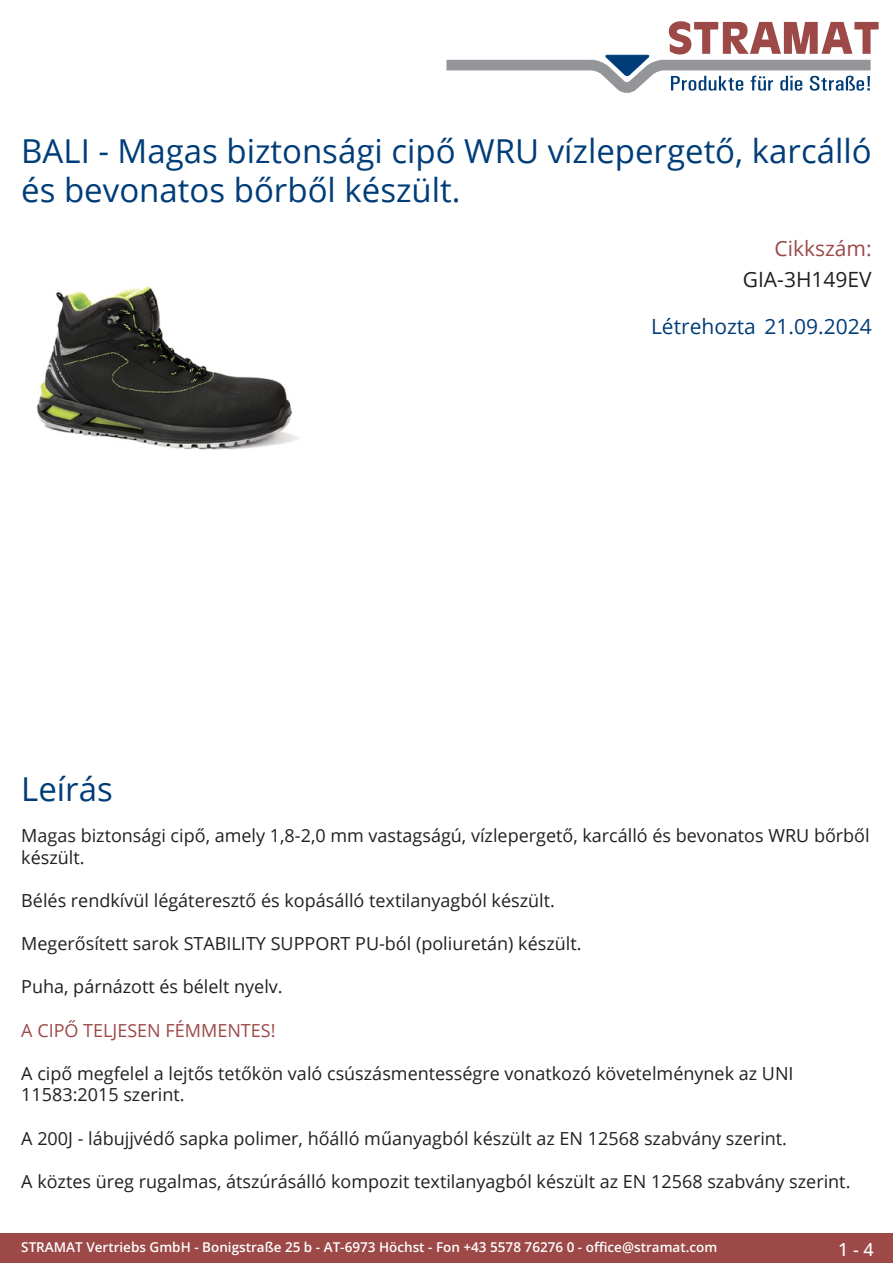
<style>
.page{position:relative;width:893px;height:1263px;background:#fff}
.page>*{position:absolute;margin:0;border:0;box-sizing:border-box;transform-origin:0 0}
.Produkttitel{font:33px/39.6px "Open Sans";color:#003d78}
.Erstellungsdatum{font:21px "Open Sans";color:#003d78}
.TechDaten_Inhalt{font:21px "Open Sans";color:#231f20}
.TechDaten_Überschrif{font:21px "Open Sans";color:#9c4948}
.Beschreibung_Text{font:18px/21.6px "Open Sans";color:#231f20}
.Beschreibung_Text-2{font:18px "Open Sans";color:#9c4948}
.t1{font:500 18px "Open Sans";color:#fff}
.t2{font:600 13.5px "Open Sans";color:#fff}
</style>
<div class="page">
<div style="left:0;top:1233px;width:893px;height:30px;background:#9c4948"></div>
<svg style="left:446px;top:21px;width:433px;height:72px"></svg>
<img style="left:36px;top:286px;width:264px;height:164px">
<p class="Produkttitel" style="left:21px;top:130px;width:852px">BALI - Magas biztonsági cipő WRU vízlepergető, karcálló és bevonatos bőrből készült.</p>
<p class="TechDaten_Überschrif" style="left:774px;top:234px;width:99px">Cikkszám:</p>
<p class="TechDaten_Inhalt" style="left:743px;top:265px;width:130px">GIA-3H149EV</p>
<p class="Erstellungsdatum" style="left:651px;top:312px;width:222px">Létrehozta 21.09.2024</p>
<p class="Produkttitel" style="left:21px;top:768px;width:93px">Leírás</p>
<p class="Beschreibung_Text" style="left:21px;top:824px;width:850px">Magas biztonsági cipő, amely 1,8-2,0 mm vastagságú, vízlepergető, karcálló és bevonatos WRU bőrből készült.</p>
<p class="Beschreibung_Text" style="left:21px;top:889px;width:535px">Bélés rendkívül légáteresztő és kopásálló textilanyagból készült.</p>
<p class="Beschreibung_Text" style="left:21px;top:932px;width:562px">Megerősített sarok STABILITY SUPPORT PU-ból (poliuretán) készült.</p>
<p class="Beschreibung_Text" style="left:21px;top:975px;width:263px">Puha, párnázott és bélelt nyelv.</p>
<p class="Beschreibung_Text-2" style="left:21px;top:1018px;width:256px">A CIPŐ TELJESEN FÉMMENTES!</p>
<p class="Beschreibung_Text" style="left:21px;top:1062px;width:774px">A cipő megfelel a lejtős tetőkön való csúszásmentességre vonatkozó követelménynek az UNI<br>11583:2015 szerint.</p>
<p class="Beschreibung_Text" style="left:21px;top:1127px;width:767px">A 200J - lábujjvédő sapka polimer, hőálló műanyagból készült az EN 12568 szabvány szerint.</p>
<p class="Beschreibung_Text" style="left:21px;top:1170px;width:831px">A köztes üreg rugalmas, átszúrásálló kompozit textilanyagból készült az EN 12568 szabvány szerint.</p>
<p class="t2" style="left:21px;top:1238px;width:698px">STRAMAT Vertriebs GmbH - Bonigstraße 25 b - AT-6973 Höchst - Fon +43 5578 76276 0 - office@stramat.com</p>
<p class="t1" style="left:838px;top:1237px;width:37px">1 - 4</p>
</div>
